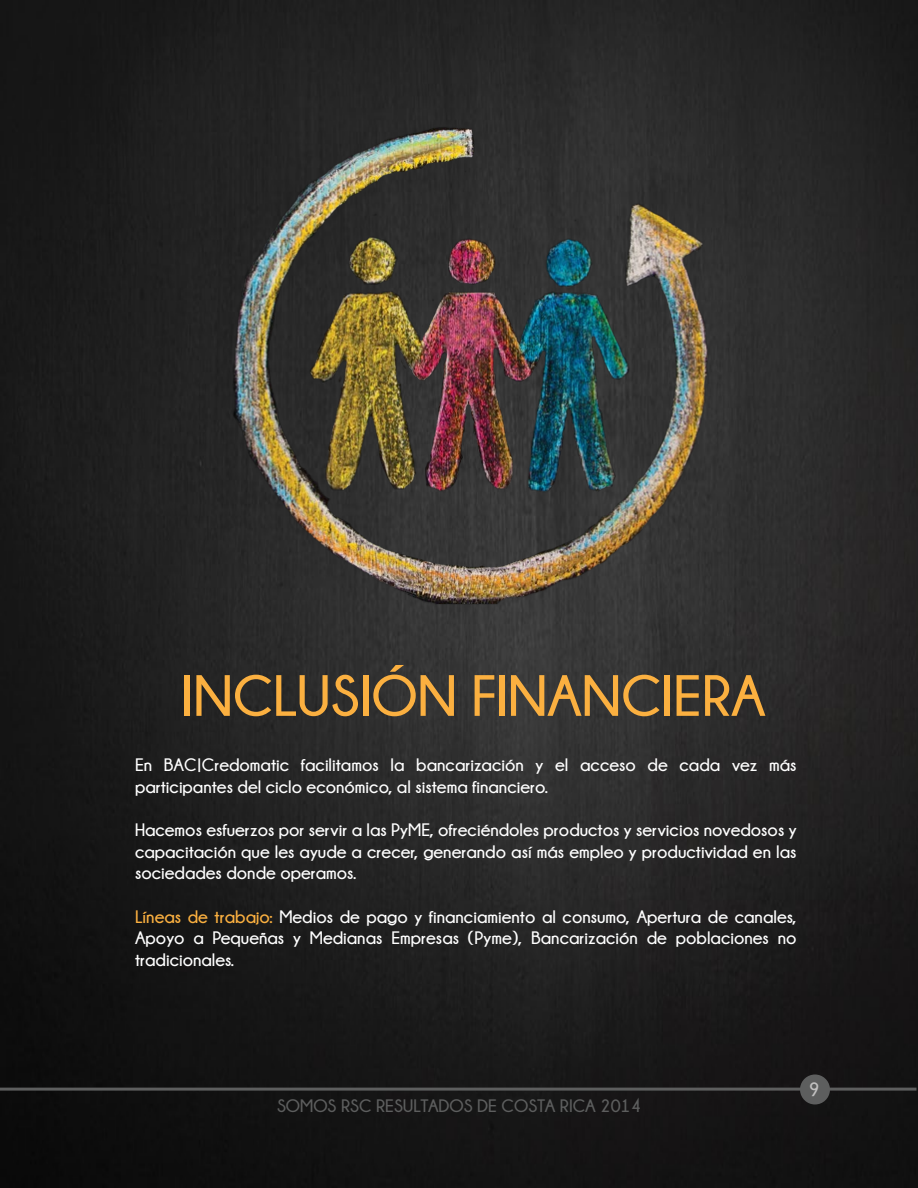
<style>
.page{position:relative;width:918px;height:1188px;background:#fff}
.page>*{position:absolute;margin:0;border:0;box-sizing:border-box;transform-origin:0 0}
.t1{font:700 57.9px "Champagne&Limousines";color:#fbb040}
.t2{font:700 19.5px "Champagne&Limousines";color:#c2c1c1}
.t3{font:700 18px/21.6px "Champagne&Limousines";color:#fff;text-align:justify}
.t4{font:700 18px "Champagne&Limousines";color:#5d5e5e}
.s1{color:#fbb040}
</style>
<div class="page">
<img style="left:0;top:1px;width:918px;height:1187px">
<svg style="left:0;top:1074px;width:917px;height:30px;background:#1c1c1c"></svg>
<img style="left:60px;top:80px;width:798px;height:598px">
<h1 class="t1" style="left:181px;top:664px;width:586px">INCLUSIÓN FINANCIERA</h1>
<p class="t3" style="left:135px;top:754px;width:663px">En BAC|Credomatic facilitamos la bancarización y el acceso de cada vez más participantes del ciclo económico, al sistema financiero.</p>
<p class="t3" style="left:135px;top:819px;width:663px">Hacemos esfuerzos por servir a las PyME, ofreciéndoles productos y servicios novedosos y capacitación que les ayude a crecer, generando así más empleo y productividad en las sociedades donde operamos.</p>
<p class="t3" style="left:135px;top:905px;width:663px"><span class="s1">Líneas de trabajo:</span> Medios de pago y financiamiento al consumo, Apertura de canales, Apoyo a Pequeñas y Medianas Empresas (Pyme), Bancarización de poblaciones no tradicionales.</p>
<p class="t4" style="left:277px;top:1095px;width:366px">SOMOS RSC RESULTADOS DE COSTA RICA 2014</p>
<p class="t2" style="left:809px;top:1079px;width:12px">9</p>
</div>
